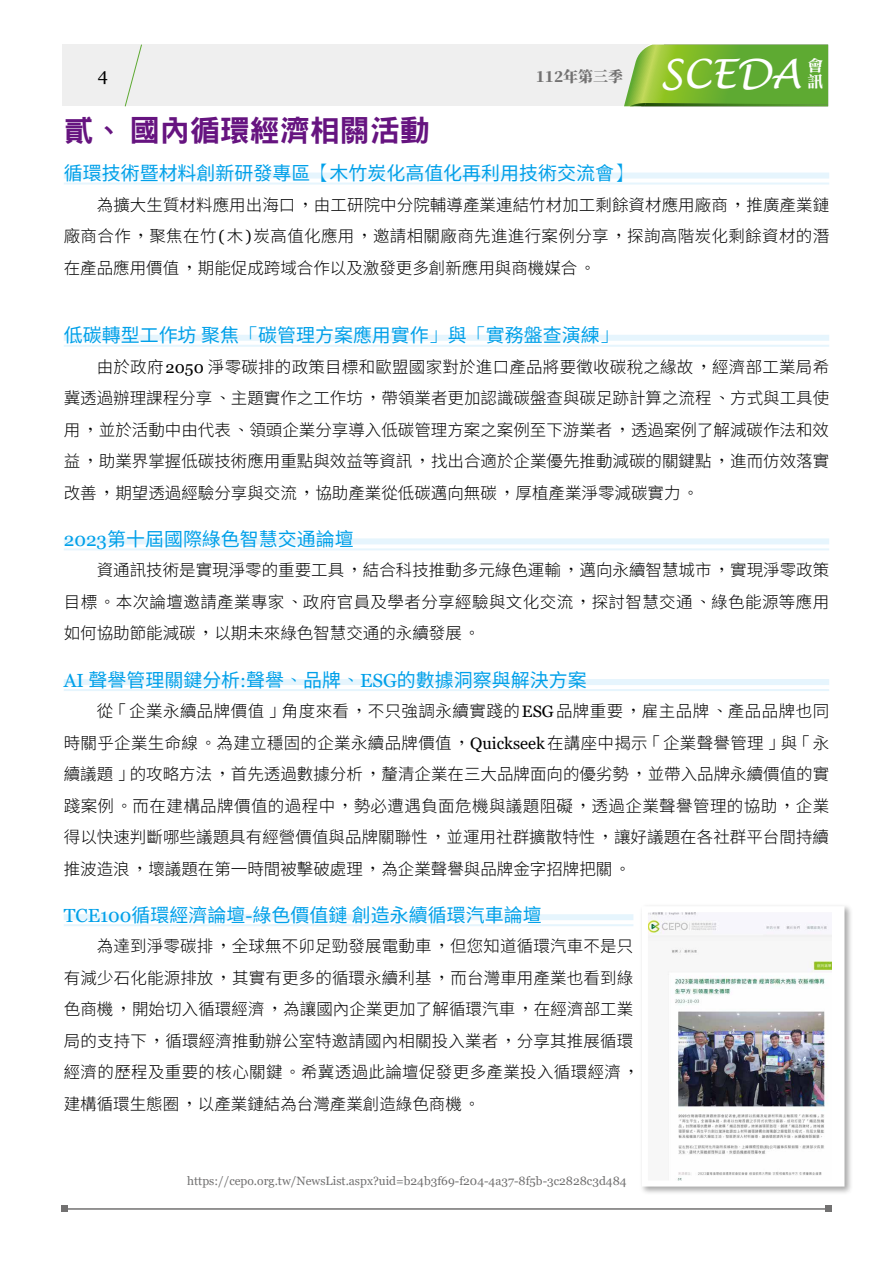
<style>
.page{position:relative;width:893px;height:1263px;background:#fff}
.page>*{position:absolute;margin:0;border:0;box-sizing:border-box;transform-origin:0 0}
.t1{font:italic 40.2px "Lucida Handwriting";color:#fff}
.t2{font:30px "DF Hei Std W9";color:#661480}
.H2_內文標_中{font:18.9px "Noto Sans CJ Ksc";color:#00a0e9}
.t3{font:18px "Georgia";color:#000}
.內文{font:300 16.5px/31.5px "Noto Sans CJ Ksc";letter-spacing:.005em;color:#000;text-align:justify}
.t4{font:15.9px/15.9px "DF Li Song Std W7";color:#fff}
.t5{font:900 15px "Noto Serif CJ Ktc";color:#727171}
.CC{font:12px "Georgia";color:#727171}
.s1{font-family:"Adobe Ming Std";font-weight:300}
.s2{font-family:"Adobe Ming Std"}
.s3{font-family:"Georgia";font-weight:400}
.s4{font-family:"Georgia"}
</style>
<div class="page">
<div style="left:63px;top:45px;width:765px;height:61px;background:#efefef"></div>
<svg style="left:624px;top:45px;width:204px;height:61px;background:#75b43a"></svg>
<hr style="left:65px;top:1208px;width:763px;height:2px;background:#727171">
<svg style="left:62px;top:1206px;width:6px;height:6px"></svg>
<svg style="left:825px;top:1206px;width:6px;height:6px"></svg>
<svg style="left:125px;top:44px;width:17px;height:63px"></svg>
<div style="left:64px;top:173px;width:765px;height:6px;background:#e6f5fd"></div>
<hr style="left:64px;top:183px;width:765px;height:2px;background:#e6f5fd">
<div style="left:64px;top:335px;width:765px;height:6px;background:#e6f5fd"></div>
<hr style="left:64px;top:345px;width:765px;height:2px;background:#e6f5fd">
<div style="left:64px;top:538px;width:765px;height:6px;background:#e6f5fd"></div>
<hr style="left:64px;top:548px;width:765px;height:2px;background:#e6f5fd">
<div style="left:64px;top:679px;width:765px;height:6px;background:#e6f5fd"></div>
<hr style="left:64px;top:689px;width:765px;height:2px;background:#e6f5fd">
<div style="left:64px;top:914px;width:569px;height:6px;background:#e6f5fd"></div>
<hr style="left:64px;top:924px;width:569px;height:2px;background:#e6f5fd">
<div style="left:639px;top:903px;width:214px;height:292px;background:#000;opacity:.35"></div>
<div style="left:645px;top:909px;width:196px;height:274px;background:#fff"></div>
<img style="left:649px;top:913px;width:182px;height:266px">
<h1 class="t1" style="left:660px;top:50px;width:143px">SCEDA</h1>
<p class="t4" style="left:808px;top:57px;width:17px">會訊</p>
<p class="t3" style="left:98px;top:63px;width:12px">4</p>
<p class="t5" style="left:536px;top:68px;width:89px">112年第三季</p>
<p class="t2" style="left:64px;top:114px;width:368px">貳、 國內循環經濟相關活動</p>
<p class="H2_內文標_中" style="left:64px;top:162px;width:571px">循環技術暨材料創新研發專區<span class="s1">【</span>木竹炭化高值化再利用技術交流會<span class="s1">】</span></p>
<p class="內文" style="left:64px;top:189px;width:767px;text-indent:33px">為擴大生質材料應用出海口<span class="s2">，</span>由工研院中分院輔導產業連結竹材加工剩餘資材應用廠商<span class="s2">，</span>推廣產業鏈廠商合作<span class="s2">，</span>聚焦在竹<span class="s3">(</span>木<span class="s3">)</span>炭高值化應用<span class="s2">，</span>邀請相關廠商先進進行案例分享<span class="s2">，</span>探詢高階炭化剩餘資材的潛在產品應用價值<span class="s2">，</span>期能促成跨域合作以及激發更多創新應用與商機媒合<span class="s2">。</span></p>
<p class="H2_內文標_中" style="left:64px;top:325px;width:556px">低碳轉型工作坊聚焦<span class="s1">「</span>碳管理方案應用實作<span class="s1">」</span>與<span class="s1">「</span>實務盤查演練<span class="s1">」</span></p>
<p class="內文" style="left:64px;top:351px;width:767px;text-indent:33px">由於政府<span class="s3">2050</span> 淨零碳排的政策目標和歐盟國家對於進口產品將要徵收碳稅之緣故<span class="s2">，</span>經濟部工業局希冀透過辦理課程分享<span class="s2">、</span>主題實作之工作坊<span class="s2">，</span>帶領業者更加認識碳盤查與碳足跡計算之流程<span class="s2">、</span>方式與工具使用<span class="s2">，</span>並於活動中由代表<span class="s2">、</span>領頭企業分享導入低碳管理方案之案例至下游業者<span class="s2">，</span>透過案例了解減碳作法和效益<span class="s2">，</span>助業界掌握低碳技術應用重點與效益等資訊<span class="s2">，</span>找出合適於企業優先推動減碳的關鍵點<span class="s2">，</span>進而仿效落實改善<span class="s2">，</span>期望透過經驗分享與交流<span class="s2">，</span>協助產業從低碳邁向無碳<span class="s2">，</span>厚植產業淨零減碳實力<span class="s2">。</span></p>
<p class="H2_內文標_中" style="left:64px;top:528px;width:291px"><span class="s4">2023</span>第十屆國際綠色智慧交通論壇</p>
<p class="內文" style="left:64px;top:555px;width:767px;text-indent:33px">資通訊技術是實現淨零的重要工具<span class="s2">，</span>結合科技推動多元綠色運輸<span class="s2">，</span>邁向永續智慧城市<span class="s2">，</span>實現淨零政策目標<span class="s2">。</span>本次論壇邀請產業專家<span class="s2">、</span>政府官員及學者分享經驗與文化交流<span class="s2">，</span>探討智慧交通<span class="s2">、</span>綠色能源等應用如何協助節能減碳<span class="s2">，</span>以期未來綠色智慧交通的永續發展<span class="s2">。</span></p>
<p class="H2_內文標_中" style="left:64px;top:669px;width:524px"><span class="s4">AI</span> 聲譽管理關鍵分析<span class="s4">:</span>聲譽<span class="s1">、</span>品牌<span class="s1">、</span><span class="s4">ESG</span>的數據洞察與解決方案</p>
<p class="內文" style="left:64px;top:696px;width:767px;text-indent:33px">從<span class="s2">「</span>企業永續品牌價值<span class="s2">」</span>角度來看<span class="s2">，</span>不只強調永續實踐的<span class="s3">ESG</span>品牌重要<span class="s2">，</span>雇主品牌<span class="s2">、</span>產品品牌也同時關乎企業生命線<span class="s2">。</span>為建立穩固的企業永續品牌價值<span class="s2">，</span><span class="s3">Quickseek</span>在講座中揭示<span class="s2">「</span>企業聲譽管理<span class="s2">」</span>與<span class="s2">「</span>永續議題<span class="s2">」</span>的攻略方法<span class="s2">，</span>首先透過數據分析<span class="s2">，</span>釐清企業在三大品牌面向的優劣勢<span class="s2">，</span>並帶入品牌永續價值的實踐案例<span class="s2">。</span>而在建構品牌價值的過程中<span class="s2">，</span>勢必遭遇負面危機與議題阻礙<span class="s2">，</span>透過企業聲譽管理的協助<span class="s2">，</span>企業得以快速判斷哪些議題具有經營價值與品牌關聯性<span class="s2">，</span>並運用社群擴散特性<span class="s2">，</span>讓好議題在各社群平台間持續推波造浪<span class="s2">，</span>壞議題在第一時間被擊破處理<span class="s2">，</span>為企業聲譽與品牌金字招牌把關<span class="s2">。</span></p>
<p class="H2_內文標_中" style="left:64px;top:904px;width:479px"><span class="s4">TCE100</span>循環經濟論壇<span class="s4">-</span>綠色價值鏈創造永續循環汽車論壇</p>
<p class="內文" style="left:64px;top:931px;width:577px;text-align:left;text-indent:33px">為達到淨零碳排<span class="s2">，</span>全球無不卯足勁發展電動車<span class="s2">，</span>但您知道循環汽車不是只有減少石化能源排放<span class="s2">，</span>其實有更多的循環永續利基<span class="s2">，</span>而台灣車用產業也看到綠色商機<span class="s2">，</span>開始切入循環經濟<span class="s2">，</span>為讓國內企業更加了解循環汽車<span class="s2">，</span>在經濟部工業局的支持下<span class="s2">，</span>循環經濟推動辦公室特邀請國內相關投入業者<span class="s2">，</span>分享其推展循環經濟的歷程及重要的核心關鍵<span class="s2">。</span>希冀透過此論壇促發更多產業投入循環經濟<span class="s2">，</span>建構循環生態圈<span class="s2">，</span>以產業鏈結為台灣產業創造綠色商機<span class="s2">。</span></p>
<p class="CC" style="left:187px;top:1174px;width:441px">https://cepo.org.tw/NewsList.aspx?uid=b24b3f69-f204-4a37-8f5b-3c2828c3d484</p>
</div>
